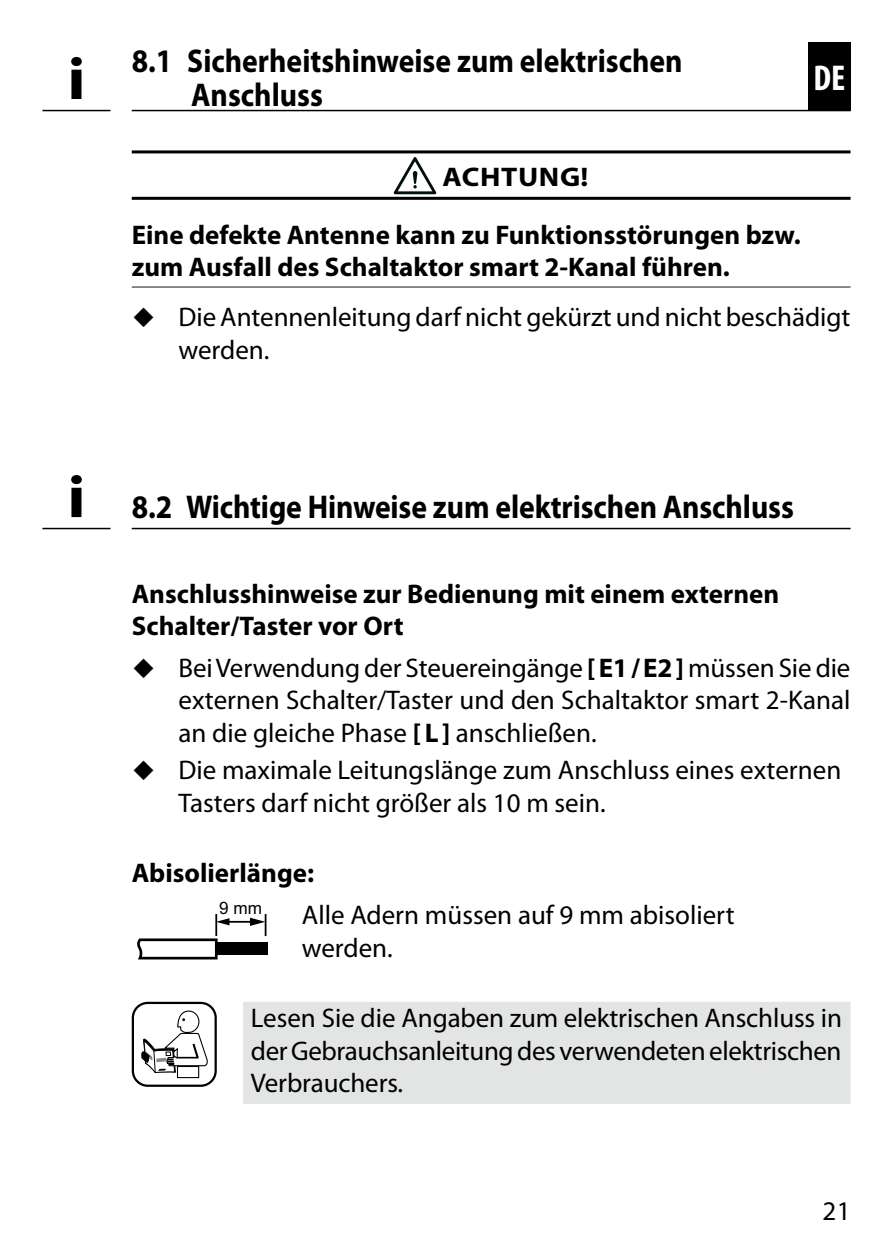
<style>
.page{position:relative;width:893px;height:1259px;background:#fff}
.page>*{position:absolute;margin:0;border:0;box-sizing:border-box;transform-origin:0 0}
.INFO-Icon{font:700 60px "Myriad Pro";color:#000;scale:1.1 1}
.t1{font:700 condensed 36px "Myriad Pro";color:#fff}
.Kapitel_ab_1_1_-_DE{font:700 33px/33.6px "Myriad Pro";color:#000;scale:.9 1}
.Kapitel_ab_1_2_-_DE{font:700 33px "Myriad Pro";letter-spacing:-.005em;color:#000;scale:.9 1}
.Nützliche_Infos_-_DE{font:27px/32.4px "Myriad Pro";color:#000}
.Fließtext_nach_GEFAH{font:700 27px/32.4px "Myriad Pro";color:#000}
.Untertitel_-_DE{font:700 27px/32.4px "Myriad Pro";color:#000}
.Fließtext_-_DE{font:27px/32.4px "Myriad Pro";color:#000}
.ACHTUNG_-_DE{font:700 27px "Myriad Pro";letter-spacing:.02em;color:#000;scale:1.1 1}
.t2{font:17.1px "Arial";color:#000}
.s1{font-weight:700}
</style>
<div class="page">
<div style="left:808px;top:42px;width:42px;height:69px;background:#000"></div>
<hr style="left:132px;top:150px;width:718px;height:3px;background:#000">
<hr style="left:132px;top:197px;width:718px;height:3px;background:#000">
<hr style="left:132px;top:286px;width:718px;height:2px;background:#646567">
<svg style="left:394px;top:157px;width:42px;height:37px"></svg>
<svg style="left:42px;top:528px;width:808px;height:1px"></svg>
<div style="left:243px;top:1002px;width:607px;height:102px;background:#e3e4e4"></div>
<div style="left:216px;top:942px;width:51px;height:13px;background:#000"></div>
<svg style="left:137px;top:914px;width:129px;height:46px"></svg>
<div style="left:177px;top:1066px;width:22px;height:12px;border:1px solid #000"></div>
<svg style="left:142px;top:1010px;width:66px;height:63px"></svg>
<div style="left:132px;top:1001px;width:85px;height:86px;border:2px solid #000;border-radius:15px"></div>
<hr style="left:132px;top:110px;width:719px;height:1px;background:#000">
<hr style="left:42px;top:110px;width:68px;height:1px;background:#000">
<p class="INFO-Icon" style="left:67px;top:45px;width:18px">i</p>
<p class="Kapitel_ab_1_1_-_DE" style="left:191px;top:45px;width:547px;text-indent:-60px">8.1 Sicherheitshinweise zum elektrischen<br>Anschluss</p>
<h2 class="t1" style="left:813px;top:58px;width:33px">DE</h2>
<p class="INFO-Icon" style="left:67px;top:463px;width:18px">i</p>
<p class="ACHTUNG_-_DE" style="left:443px;top:161px;width:134px">ACHTUNG!</p>
<p class="Fließtext_nach_GEFAH" style="left:132px;top:219px;width:670px">Eine defekte Antenne kann zu Funktionsstörungen bzw. zum Ausfall des Schaltaktor smart 2-Kanal führen.</p>
<p class="Nützliche_Infos_-_DE" style="left:179px;top:302px;width:673px">Die Antennenleitung darf nicht gekürzt und nicht beschädigt werden.</p>
<p class="Kapitel_ab_1_2_-_DE" style="left:132px;top:489px;width:737px">8.2 Wichtige Hinweise zum elektrischen Anschluss</p>
<p class="Untertitel_-_DE" style="left:132px;top:578px;width:649px">Anschlusshinweise zur Bedienung mit einem externen<br>Schalter/Taster vor Ort</p>
<p class="Nützliche_Infos_-_DE" style="left:179px;top:652px;width:673px;text-align:justify">Bei Verwendung der Steuereingänge <span class="s1">[E1/E2]</span> müssen Sie die externen Schalter/Taster und den Schaltaktor smart 2-Kanal an die gleiche Phase <span class="s1">[L]</span> anschließen.</p>
<p class="Nützliche_Infos_-_DE" style="left:179px;top:754px;width:664px">Die maximale Leitungslänge zum Anschluss eines externen<br>Tasters darf nicht größer als 10 m sein.</p>
<p class="Untertitel_-_DE" style="left:132px;top:857px;width:184px">Abisolierlänge:</p>
<p class="t2" style="left:219px;top:897px;width:44px">9 mm</p>
<p class="Fließtext_-_DE" style="left:302px;top:899px;width:434px">Alle Adern müssen auf 9 mm abisoliert werden.</p>
<p class="Nützliche_Infos_-_DE" style="left:251px;top:1002px;width:593px;text-align:justify">Lesen Sie die Angaben zum elektrischen Anschluss in der Gebrauchsanleitung des verwendeten elektrischen Verbrauchers.</p>
<p class="Nützliche_Infos_-_DE" style="left:822px;top:1195px;width:29px">21</p>
</div>
